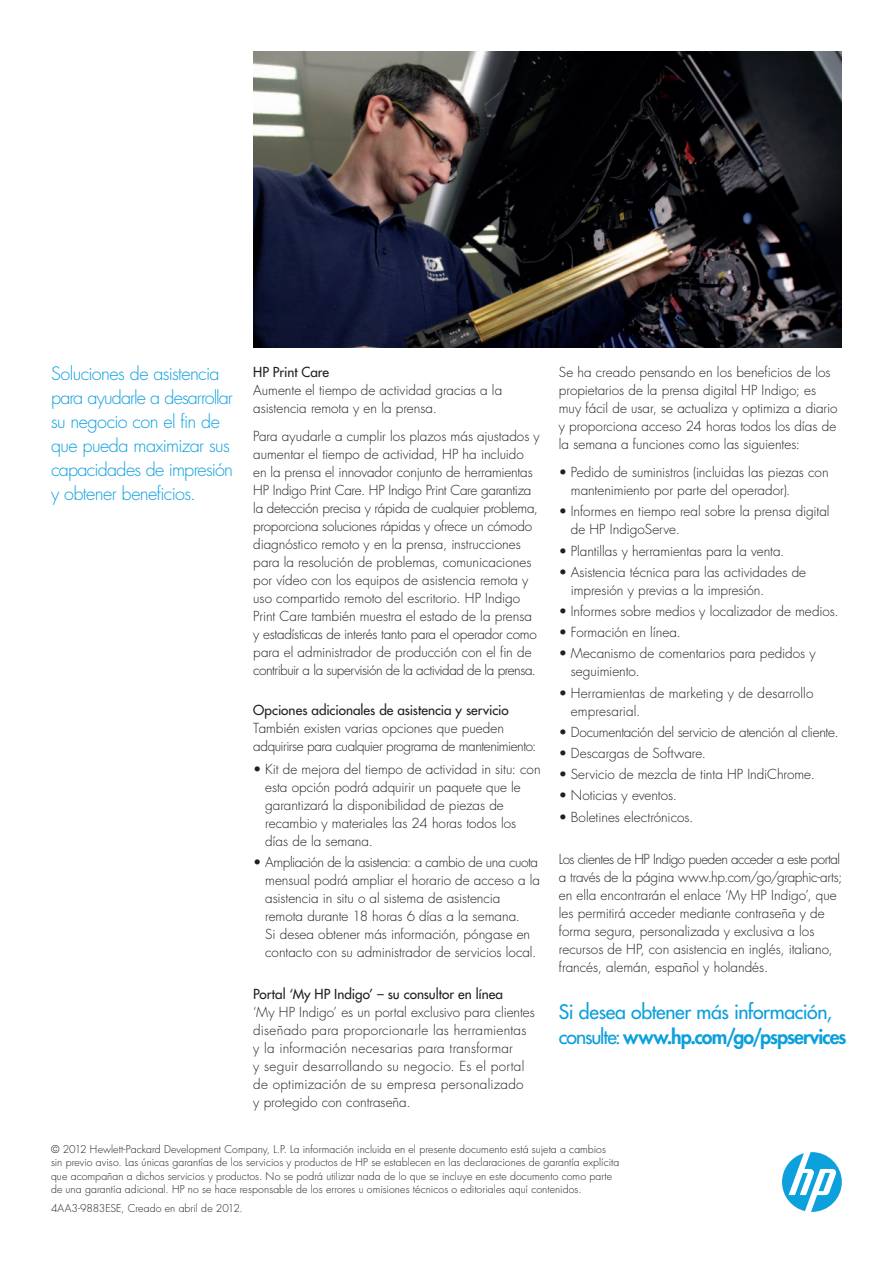
<style>
.page{position:relative;width:893px;height:1263px;background:#fff}
.page>*{position:absolute;margin:0;border:0;box-sizing:border-box;transform-origin:0 0}
.Body_Text{font:500 19.5px/25.5px "Futura Std";letter-spacing:-.02em;color:#0ca0dd}
.intro_emphasized_tex{font:300 18px/24px "Futura Std";letter-spacing:-.04em;color:#0ca0dd}
.Body_text_9_12pt{font:300 13.5px/18px "Futura Std";letter-spacing:-.005em;color:#231f20}
.Body_text_9_12pt-2{font:300 13.5px/18px "Futura Std";letter-spacing:.015em;color:#231f20}
.Body_text_9_12pt-3{font:300 13.5px/18px "Futura Std";letter-spacing:-.025em;color:#231f20}
.Body_text_9_12pt-4{font:500 13.5px "Futura Std";color:#231f20}
.Medium_Body_Copy{font:500 13.5px "Futura Std";letter-spacing:-.01em;color:#231f20}
.Legal_text{font:300 10.5px/13.5px "Futura Std";letter-spacing:.005em;color:#231f20}
.s1{font-weight:800}
</style>
<div class="page">
<img style="left:253px;top:51px;width:589px;height:296px">
<svg style="left:782px;top:1152px;width:60px;height:60px"></svg>
<p class="intro_emphasized_tex" style="left:51px;top:362px;width:183px">Soluciones de asistencia para ayudarle a desarrollar su negocio con el fin de que pueda maximizar sus capacidades de impresión y obtener beneficios.</p>
<p class="Medium_Body_Copy" style="left:253px;top:363px;width:77px">HP Print Care</p>
<p class="Body_text_9_12pt" style="left:253px;top:381px;width:250px">Aumente el tiempo de actividad gracias a la asistencia remota y en la prensa.</p>
<p class="Body_text_9_12pt" style="left:253px;top:428px;width:288px">Para ayudarle a cumplir los plazos más ajustados y aumentar el tiempo de actividad, HP ha incluido en la prensa el innovador conjunto de herramientas HP Indigo Print Care. HP Indigo Print Care garantiza la detección precisa y rápida de cualquier problema, proporciona soluciones rápidas y ofrece un cómodo diagnóstico remoto y en la prensa, instrucciones para la resolución de problemas, comunicaciones por vídeo con los equipos de asistencia remota y uso compartido remoto del escritorio. HP Indigo Print Care también muestra el estado de la prensa y estadísticas de interés tanto para el operador como para el administrador de producción con el fin de contribuir a la supervisión de la actividad de la prensa.</p>
<p class="Body_text_9_12pt-4" style="left:253px;top:701px;width:257px">Opciones adicionales de asistencia y servicio</p>
<p class="Body_text_9_12pt-3" style="left:253px;top:719px;width:285px">También existen varias opciones que pueden adquirirse para cualquier programa de mantenimiento:</p>
<p class="Body_text_9_12pt" style="left:265px;top:760px;width:277px;text-indent:-12px">• Kit de mejora del tiempo de actividad in situ: con esta opción podrá adquirir un paquete que le garantizará la disponibilidad de piezas de recambio y materiales las 24 horas todos los días de la semana.</p>
<p class="Body_text_9_12pt" style="left:265px;top:853px;width:276px;text-indent:-12px">• Ampliación de la asistencia: a cambio de una cuota mensual podrá ampliar el horario de acceso a la asistencia in situ o al sistema de asistencia remota durante 18 horas 6 días a la semana.<br>Si desea obtener más información, póngase en contacto con su administrador de servicios local.</p>
<p class="Body_text_9_12pt-4" style="left:253px;top:986px;width:251px">Portal ‘My HP Indigo’ – su consultor en línea</p>
<p class="Body_text_9_12pt-2" style="left:253px;top:1004px;width:283px">‘My HP Indigo’ es un portal exclusivo para clientes diseñado para proporcionarle las herramientas y la información necesarias para transformar<br>y seguir desarrollando su negocio. Es el portal de optimización de su empresa personalizado<br>y protegido con contraseña.</p>
<p class="Body_text_9_12pt" style="left:559px;top:363px;width:280px">Se ha creado pensando en los beneficios de los propietarios de la prensa digital HP Indigo; es muy fácil de usar, se actualiza y optimiza a diario y proporciona acceso 24 horas todos los días de la semana a funciones como las siguientes:</p>
<p class="Body_text_9_12pt" style="left:571px;top:464px;width:259px;text-indent:-12px">• Pedido de suministros (incluidas las piezas con mantenimiento por parte del operador).</p>
<p class="Body_text_9_12pt" style="left:571px;top:503px;width:260px;text-indent:-12px">• Informes en tiempo real sobre la prensa digital de HP IndigoServe.</p>
<p class="Body_text_9_12pt" style="left:559px;top:542px;width:227px">• Plantillas y herramientas para la venta.</p>
<p class="Body_text_9_12pt" style="left:571px;top:563px;width:237px;text-indent:-12px">• Asistencia técnica para las actividades de impresión y previas a la impresión.</p>
<p class="Body_text_9_12pt" style="left:559px;top:602px;width:281px">• Informes sobre medios y localizador de medios.</p>
<p class="Body_text_9_12pt" style="left:559px;top:624px;width:123px">• Formación en línea.</p>
<p class="Body_text_9_12pt" style="left:571px;top:645px;width:246px;text-indent:-12px">• Mecanismo de comentarios para pedidos y seguimiento.</p>
<p class="Body_text_9_12pt" style="left:571px;top:684px;width:244px;text-indent:-12px">• Herramientas de marketing y de desarrollo empresarial.</p>
<p class="Body_text_9_12pt" style="left:559px;top:723px;width:281px">• Documentación del servicio de atención al cliente.</p>
<p class="Body_text_9_12pt" style="left:559px;top:744px;width:149px">• Descargas de Software.</p>
<p class="Body_text_9_12pt" style="left:559px;top:766px;width:257px">• Servicio de mezcla de tinta HP IndiChrome.</p>
<p class="Body_text_9_12pt" style="left:559px;top:787px;width:120px">• Noticias y eventos.</p>
<p class="Body_text_9_12pt" style="left:559px;top:808px;width:136px">• Boletines electrónicos.</p>
<p class="Body_text_9_12pt" style="left:559px;top:850px;width:285px">Los clientes de HP Indigo pueden acceder a este portal a través de la página www.hp.com/go/graphic-arts; en ella encontrarán el enlace ‘My HP Indigo’, que les permitirá acceder mediante contraseña y de forma segura, personalizada y exclusiva a los recursos de HP, con asistencia en inglés, italiano, francés, alemán, español y holandés.</p>
<p class="Body_Text" style="left:559px;top:999px;width:289px">Si desea obtener más información, consulte: <span class="s1">www.hp.com/go/pspservices</span></p>
<p class="Legal_text" style="left:51px;top:1142px;width:570px">© 2012 Hewlett-Packard Development Company, L.P. La información incluida en el presente documento está sujeta a cambios sin previo aviso. Las únicas garantías de los servicios y productos de HP se establecen en las declaraciones de garantía explícita que acompañan a dichos servicios y productos. No se podrá utilizar nada de lo que se incluye en este documento como parte de una garantía adicional. HP no se hace responsable de los errores u omisiones técnicos o editoriales aquí contenidos.</p>
<p class="Legal_text" style="left:51px;top:1202px;width:193px">4AA3-9883ESE, Creado en abril de 2012.</p>
</div>
